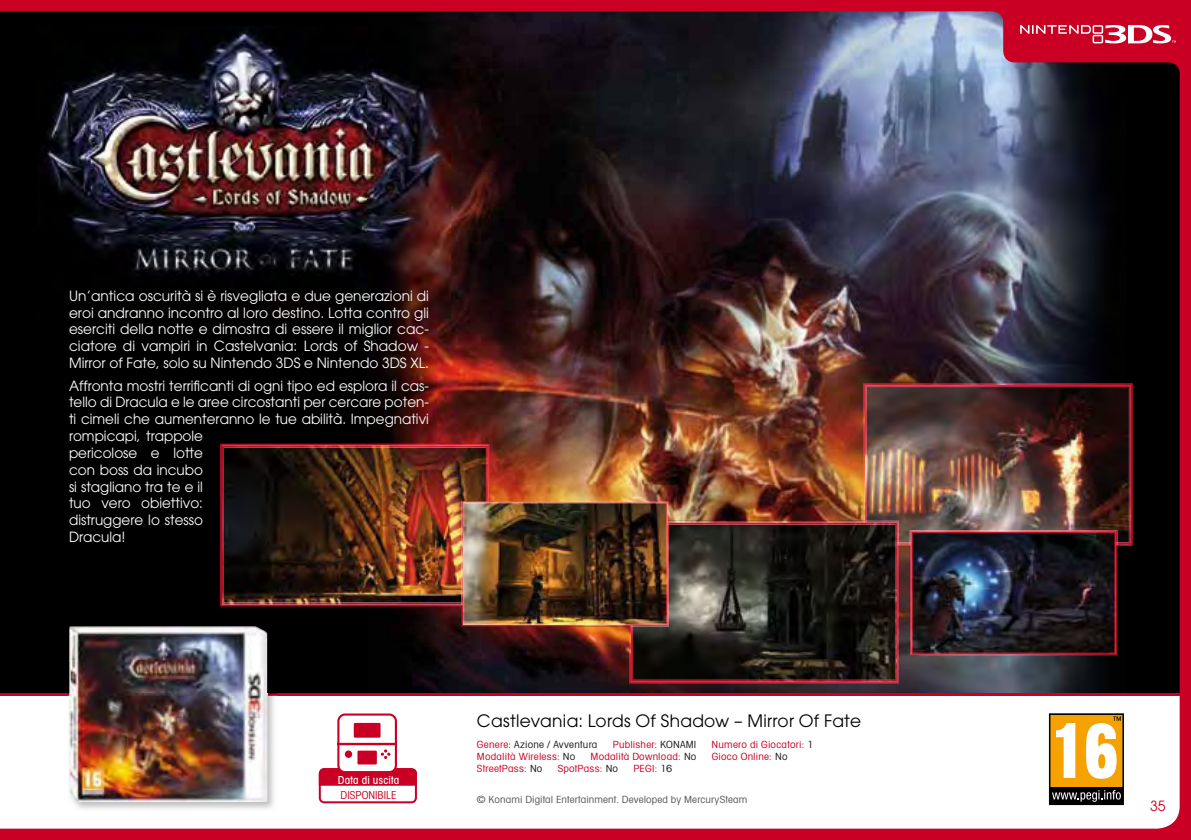
<style>
.page{position:relative;width:1191px;height:840px;background:#fff}
.page>*{position:absolute;margin:0;border:0;box-sizing:border-box;transform-origin:0 0}
.t1{font:17px "Avant Garde LT";letter-spacing:.02em;color:#000}
.t2{font:14px/16.8px "Avant Garde LT";color:#fff;text-align:justify}
.t3{font:14px "Avant Garde LT";color:#c90024}
.t4{font:500 condensed 11px "Avant Garde LT";letter-spacing:.025em;color:#fff}
.t5{font:condensed 11px "Avant Garde LT";letter-spacing:.005em;color:#c90024}
.t6{font:condensed 9.8px "Avant Garde LT";letter-spacing:.02em;color:#c90024;scale:1.11 1}
.t7{font:condensed 9.8px "Avant Garde LT";letter-spacing:.01em;color:#575758;scale:1.11 1}
.t8{font:condensed 9.8px "Avant Garde LT";letter-spacing:.02em;color:#1c1b20;scale:1.11 1}
.s1{color:#c90024}
.s2{color:#1c1b20}
</style>
<div class="page">
<img style="left:0;top:0;width:1191px;height:839px">
<svg style="left:1020px;top:25px;width:155px;height:18px"></svg>
<p class="t2" style="left:69px;top:287px;width:361px">Un’antica oscurità si è risvegliata e due generazioni di eroi andranno incontro al loro destino. Lotta contro gli eserciti della notte e dimostra di essere il miglior cac&shy;ciatore di vampiri in Castelvania: Lords of Shadow - Mirror of Fate, solo su Nintendo 3DS e Nintendo 3DS XL.</p>
<p class="t2" style="left:69px;top:377px;width:361px;text-align:left">Affronta mostri terrificanti di ogni tipo ed esplora il cas&shy;tello di Dracula e le aree circostanti per cercare poten&shy;ti cimeli che aumenteranno le tue abilità. Impegnativi rompicapi, trappole<br>pericolose e lotte<br>con boss da incubo<br>si stagliano tra te e il<br>tuo vero obiettivo:<br>distruggere lo stesso<br>Dracula!</p>
<p class="t4" style="left:338px;top:772px;width:63px">Data di uscita</p>
<p class="t5" style="left:340px;top:787px;width:58px">DISPONIBILE</p>
<p class="t1" style="left:477px;top:710px;width:385px">Castlevania: Lords Of Shadow – Mirror Of Fate</p>
<p class="t8" style="left:477px;top:737px;width:110px"><span class="s1">Genere:</span> Azione / Avventura</p>
<p class="t6" style="left:613px;top:737px;width:77px">Publisher: <span class="s2">KONAMI</span></p>
<p class="t6" style="left:711px;top:737px;width:93px">Numero di Giocatori: <span class="s2">1</span></p>
<p class="t6" style="left:477px;top:749px;width:90px">Modalità Wireless: <span class="s2">No</span></p>
<p class="t6" style="left:590px;top:749px;width:97px">Modalità Download: <span class="s2">No</span></p>
<p class="t6" style="left:711px;top:749px;width:70px">Gioco Online: <span class="s2">No</span></p>
<p class="t6" style="left:477px;top:761px;width:60px">StreetPass: <span class="s2">No</span></p>
<p class="t6" style="left:558px;top:761px;width:56px">SpotPass: <span class="s2">No</span></p>
<p class="t6" style="left:633px;top:761px;width:36px">PEGI: <span class="s2">16</span></p>
<p class="t7" style="left:477px;top:792px;width:245px">© Konami Digital Entertainment. Developed by MercurySteam</p>
<p class="t3" style="left:1150px;top:797px;width:17px">35</p>
</div>
